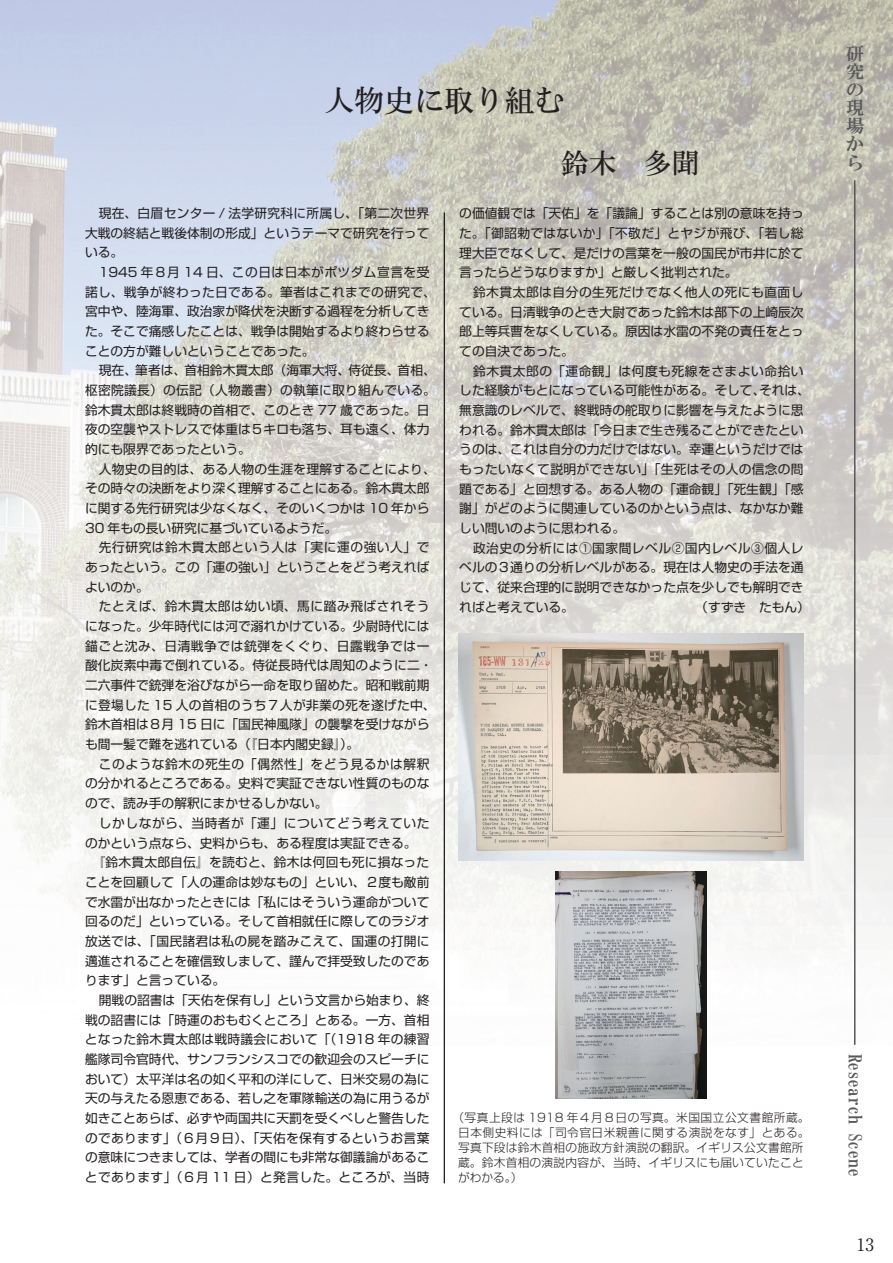
<style>
.page{position:relative;width:893px;height:1263px;background:#fff}
.page>*{position:absolute;margin:0;border:0;box-sizing:border-box;transform-origin:0 0}
.t1{font:30px "HG Mincho B";color:#231f20}
.t2{font:27.6px "HG Mincho B";color:#231f20}
.t3{font:18px/18px "HG Mincho E";letter-spacing:-.02em;color:#57585a;text-align:justify}
.t4{font:16.95px "Ryumin Pr 6 N";color:#231f20}
.t5{font:12.75px/19.6px "Shin Go Pr 6 N";color:#231f20;text-align:justify}
.t6{font:12.75px "Shin Go Pr 6 N";letter-spacing:.025em;color:#231f20}
.t7{font:12.75px "Shin Go Pr 6 N";letter-spacing:.02em;color:#231f20}
.t8{font:12.75px "Shin Go Pr 6 N";letter-spacing:.03em;color:#231f20}
.t9{font:12.75px "Shin Go Pr 6 N";letter-spacing:.04em;color:#231f20}
.t10{font:300 11.7px/14.9px "Shin Go Pr 6 N";letter-spacing:.02em;color:#231f20}
</style>
<div class="page">
<img style="left:0;top:0;width:893px;height:1184px">
<hr style="left:444px;top:213px;width:1px;height:970px;background:#231f20">
<hr style="left:854px;top:180px;width:1px;height:865px;background:#57585a">
<img style="left:458px;top:634px;width:346px;height:226px">
<img style="left:556px;top:872px;width:150px;height:226px">
<h1 class="t1" style="left:324px;top:85px;width:242px">人物史に取り組む</h1>
<h2 class="t2" style="left:561px;top:149px;width:140px">鈴木　多聞</h2>
<p class="t5" style="left:85px;top:202px;width:346px;text-indent:14px">現在、白眉センター / 法学研究科に所属し、「第二次世界大戦の終結と戦後体制の形成」というテーマで研究を行っている。</p>
<p class="t5" style="left:85px;top:261px;width:352px;text-align:left;text-indent:14px">1945 年８月 14 日、この日は日本がポツダム宣言を受諾し、戦争が終わった日である。筆者はこれまでの研究で、宮中や、陸海軍、政治家が降伏を決断する過程を分析してきた。そこで痛感したことは、戦争は開始するより終わらせることの方が難しいということであった。</p>
<p class="t5" style="left:85px;top:360px;width:352px;text-align:left;text-indent:14px">現在、筆者は、首相鈴木貫太郎（海軍大将、侍従長、首相、枢密院議長）の伝記（人物叢書）の執筆に取り組んでいる。鈴木貫太郎は終戦時の首相で、このとき 77 歳であった。日夜の空襲やストレスで体重は５キロも落ち、耳も遠く、体力的にも限界であったという。</p>
<p class="t5" style="left:85px;top:458px;width:352px;text-align:left;text-indent:14px">人物史の目的は、ある人物の生涯を理解することにより、その時々の決断をより深く理解することにある。鈴木貫太郎に関する先行研究は少なくなく、そのいくつかは 10 年から<br>30 年もの長い研究に基づいているようだ。</p>
<p class="t5" style="left:85px;top:537px;width:346px;text-indent:14px">先行研究は鈴木貫太郎という人は「実に運の強い人」であったという。この「運の強い」ということをどう考えればよいのか。</p>
<p class="t5" style="left:85px;top:596px;width:352px;text-align:left;text-indent:14px">たとえば、鈴木貫太郎は幼い頃、馬に踏み飛ばされそうになった。少年時代には河で溺れかけている。少尉時代には錨ごと沈み、日清戦争では銃弾をくぐり、日露戦争では一酸化炭素中毒で倒れている。侍従長時代は周知のように二・二六事件で銃弾を浴びながら一命を取り留めた。昭和戦前期に登場した 15 人の首相のうち７人が非業の死を遂げた中、鈴木首相は８月 15 日に「国民神風隊」の襲撃を受けながらも間一髪で難を逃れている（『日本内閣史録』）。</p>
<p class="t5" style="left:85px;top:753px;width:346px;text-indent:14px">このような鈴木の死生の「偶然性」をどう見るかは解釈の分かれるところである。史料で実証できない性質のものなので、読み手の解釈にまかせるしかない。</p>
<p class="t9" style="left:99px;top:812px;width:332px">しかしながら、当時者が「運」についてどう考えていた</p>
<p class="t5" style="left:85px;top:832px;width:333px">のかという点なら、史料からも、ある程度は実証できる。</p>
<p class="t5" style="left:92px;top:851px;width:338px">『鈴木貫太郎自伝』を読むと、鈴木は何回も死に損なった</p>
<p class="t5" style="left:85px;top:871px;width:346px">ことを回顧して「人の運命は妙なもの」といい、２度も敵前</p>
<p class="t5" style="left:85px;top:891px;width:346px">で水雷が出なかったときには「私にはそういう運命がついて</p>
<p class="t5" style="left:85px;top:911px;width:346px">回るのだ」といっている。そして首相就任に際してのラジオ</p>
<p class="t7" style="left:85px;top:930px;width:346px">放送では、「国民諸君は私の屍を踏みこえて、国運の打開に</p>
<p class="t5" style="left:85px;top:950px;width:346px">邁進されることを確信致しまして、謹んで拝受致したのであ</p>
<p class="t5" style="left:85px;top:970px;width:155px">ります」と言っている。　</p>
<p class="t5" style="left:99px;top:989px;width:332px">開戦の詔書は「天佑を保有し」という文言から始まり、終</p>
<p class="t5" style="left:85px;top:1009px;width:346px">戦の詔書には「時運のおもむくところ」とある。一方、首相</p>
<p class="t5" style="left:85px;top:1029px;width:346px">となった鈴木貫太郎は戦時議会において「（1918 年の練習</p>
<p class="t5" style="left:85px;top:1048px;width:346px">艦隊司令官時代、サンフランシスコでの歓迎会のスピーチに</p>
<p class="t5" style="left:85px;top:1068px;width:346px">おいて）太平洋は名の如く平和の洋にして、日米交易の為に</p>
<p class="t5" style="left:85px;top:1088px;width:346px">天の与えたる恩恵である、若し之を軍隊輸送の為に用うるが</p>
<p class="t5" style="left:85px;top:1107px;width:346px">如きことあらば、必ずや両国共に天罰を受くべしと警告した</p>
<p class="t6" style="left:85px;top:1127px;width:346px">のであります」（６月９日）、「天佑を保有するというお言葉</p>
<p class="t5" style="left:85px;top:1147px;width:346px">の意味につきましては、学者の間にも非常な御議論があるこ</p>
<p class="t8" style="left:85px;top:1166px;width:346px">とであります」（６月 11 日）と発言した。ところが、当時</p>
<p class="t5" style="left:459px;top:203px;width:346px">の価値観では「天佑」を「議論」することは別の意味を持った。「御詔勅ではないか」「不敬だ」とヤジが飛び、「若し総理大臣でなくして、是だけの言葉を一般の国民が市井に於て言ったらどうなりますか」と厳しく批判された。</p>
<p class="t5" style="left:459px;top:281px;width:346px;text-indent:14px">鈴木貫太郎は自分の生死だけでなく他人の死にも直面している。日清戦争のとき大尉であった鈴木は部下の上崎辰次郎上等兵曹をなくしている。原因は水雷の不発の責任をとっての自決であった。　</p>
<p class="t5" style="left:459px;top:360px;width:352px;text-align:left;text-indent:14px">鈴木貫太郎の「運命観」は何度も死線をさまよい命拾いした経験がもとになっている可能性がある。そして、それは、無意識のレベルで、終戦時の舵取りに影響を与えたように思われる。鈴木貫太郎は「今日まで生き残ることができたというのは、これは自分の力だけではない。幸運というだけではもったいなくて説明ができない」「生死はその人の信念の問題である」と回想する。ある人物の「運命観」「死生観」「感謝」がどのように関連しているのかという点は、なかなか難しい問いのように思われる。</p>
<p class="t5" style="left:459px;top:537px;width:346px;text-indent:14px">政治史の分析には①国家間レベル②国内レベル③個人レベルの３通りの分析レベルがある。現在は人物史の手法を通じて、従来合理的に説明できなかった点を少しでも解明できればと考えている。</p>
<p class="t5" style="left:695px;top:596px;width:116px">（すずき　たもん）</p>
<p class="t10" style="left:458px;top:1109px;width:353px;text-indent:-6px">（写真上段は 1918 年４月８日の写真。米国国立公文書館所蔵。日本側史料には「司令官日米親善に関する演説をなす」とある。写真下段は鈴木首相の施政方針演説の翻訳。イギリス公文書館所蔵。鈴木首相の演説内容が、当時、イギリスにも届いていたことがわかる。）</p>
<h3 class="t3" style="left:846px;top:45px;width:19px">研究の現場から</h3>
<h3 class="t3" style="left:864px;top:1054px;width:124px;rotate:90deg">Research Scene</h3>
<h3 class="t4" style="left:857px;top:1231px;width:19px">13</h3>
</div>
